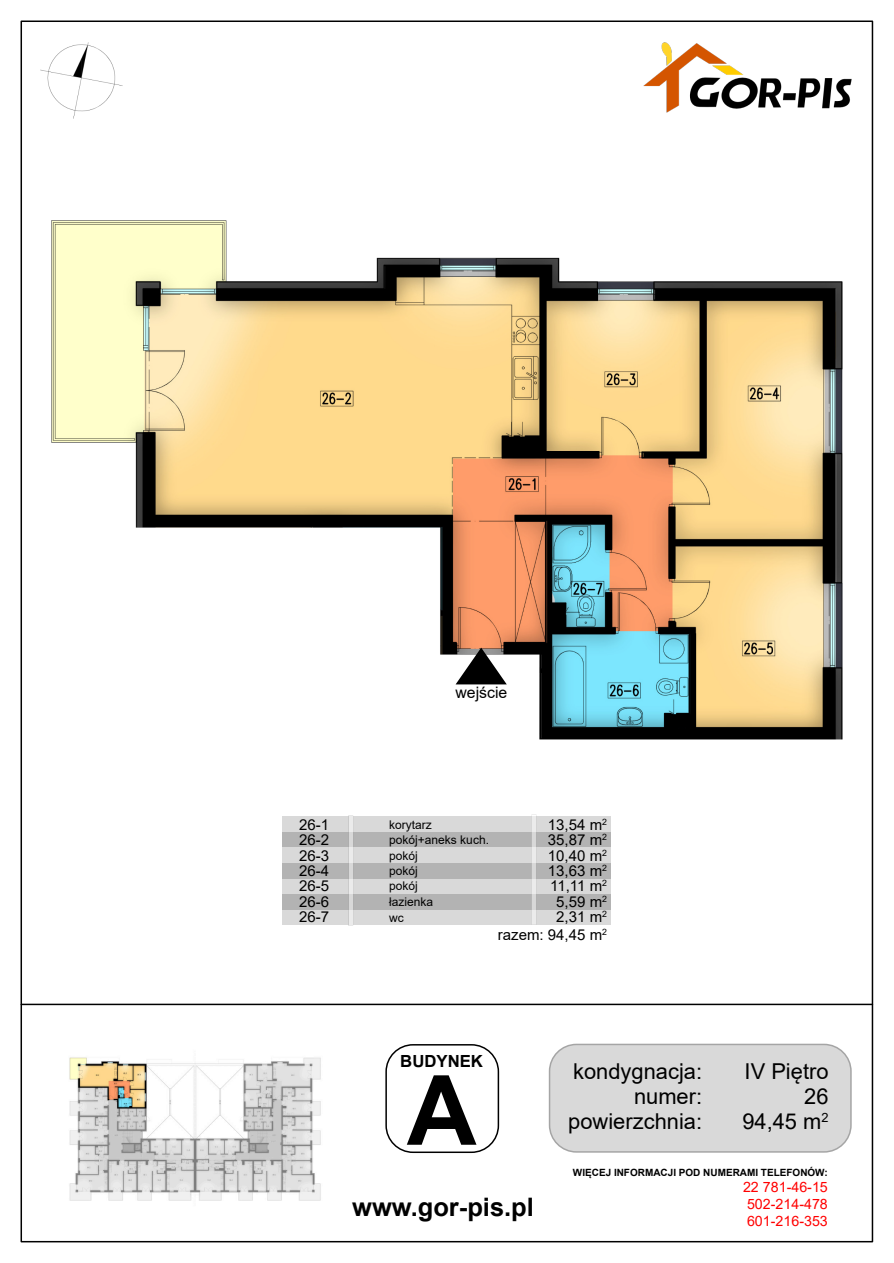
<style>
.page{position:relative;width:894px;height:1263px;background:#fff}
.page>*{position:absolute;margin:0;border:0;box-sizing:border-box;transform-origin:0 0}
.t1{font:700 96.9px "Arial";color:#000}
.t2{font:700 25.5px "Arial";color:#000}
.t3{font:21.9px/25px "Arial";color:#000;text-align:right}
.t4{font:700 16.65px "Arial";color:#000}
.t5{font:15.75px "Arial";color:#000}
.t6{font:15px/30.9px "Arial";color:#000;text-align:center}
.t7{font:14.25px/16.6px "Arial";color:#f00;text-align:justify}
.t8{font:12px "Arial";color:#000}
.t9{font:700 9.9px "Arial";color:#000}
</style>
<div class="page">
<img style="left:643px;top:42px;width:208px;height:70px">
<div style="left:385px;top:1044px;width:114px;height:109px;background:#fff;border:2px solid #000;border-radius:27px"></div>
<hr style="left:21px;top:1004px;width:851px;height:1px;background:#000">
<img style="left:40px;top:42px;width:82px;height:77px">
<img style="left:69px;top:1057px;width:252px;height:144px">
<img style="left:51px;top:221px;width:791px;height:519px">
<svg style="left:455px;top:648px;width:51px;height:36px"></svg>
<div style="left:282px;top:816px;width:329px;height:16px;background:#d9d9d9"></div>
<div style="left:282px;top:832px;width:329px;height:16px;background:#b3b3b3"></div>
<div style="left:282px;top:848px;width:329px;height:15px;background:#d9d9d9"></div>
<div style="left:282px;top:878px;width:329px;height:16px;background:#d9d9d9"></div>
<div style="left:282px;top:909px;width:329px;height:16px;background:#d9d9d9"></div>
<div style="left:282px;top:863px;width:329px;height:16px;background:#b3b3b3"></div>
<div style="left:282px;top:894px;width:329px;height:16px;background:#b3b3b3"></div>
<img style="left:348px;top:814px;width:188px;height:111px">
<div style="left:548px;top:1044px;width:303px;height:109px;background:#d9d9d9;border:2px solid #a5a5a5;border-radius:27px"></div>
<p class="t5" style="left:455px;top:686px;width:53px">wejście</p>
<p class="t6" style="left:299px;top:810px;width:32px">26-1</p>
<p class="t6" style="left:547px;top:810px;width:61px">13,54 m<sup>2</sup></p>
<p class="t8" style="left:389px;top:820px;width:44px">korytarz</p>
<p class="t6" style="left:299px;top:826px;width:32px">26-2</p>
<p class="t6" style="left:547px;top:826px;width:61px">35,87 m<sup>2</sup></p>
<p class="t6" style="left:299px;top:841px;width:32px;text-align:justify">26-3<br>26-5<br>26-7</p>
<p class="t6" style="left:547px;top:841px;width:61px">10,40 m<sup>2<br></sup>11,11 m<sup>2<br></sup>2,31 m<sup>2</sup></p>
<p class="t8" style="left:389px;top:835px;width:101px">pokój+aneks kuch.</p>
<p class="t8" style="left:389px;top:851px;width:30px">pokój</p>
<p class="t8" style="left:389px;top:882px;width:30px">pokój</p>
<p class="t8" style="left:389px;top:913px;width:16px">wc</p>
<p class="t6" style="left:299px;top:857px;width:32px;text-align:left">26-4<br>26-6</p>
<p class="t6" style="left:547px;top:857px;width:61px">13,63 m<sup>2<br></sup>5,59 m<sup>2</sup></p>
<p class="t8" style="left:389px;top:866px;width:30px">pokój</p>
<p class="t8" style="left:389px;top:897px;width:46px">łazienka</p>
<p class="t6" style="left:497px;top:920px;width:111px">razem: 94,45 m<sup>2</sup></p>
<p class="t4" style="left:400px;top:1055px;width:84px">BUDYNEK</p>
<h1 class="t1" style="left:406px;top:1074px;width:72px">A</h1>
<h3 class="t3" style="left:568px;top:1061px;width:135px">kondygnacja: numer: powierzchnia:</h3>
<h3 class="t3" style="left:742px;top:1061px;width:88px">IV Piętro<br>26<br>94,45 m<sup>2</sup></h3>
<h2 class="t2" style="left:352px;top:1198px;width:183px">www.gor-pis.pl</h2>
<p class="t9" style="left:572px;top:1168px;width:256px">WIĘCEJ INFORMACJI POD NUMERAMI TELEFONÓW:</p>
<p class="t7" style="left:742px;top:1180px;width:86px">22 781-46-15<br>502-214-478<br>601-216-353</p>
</div>
